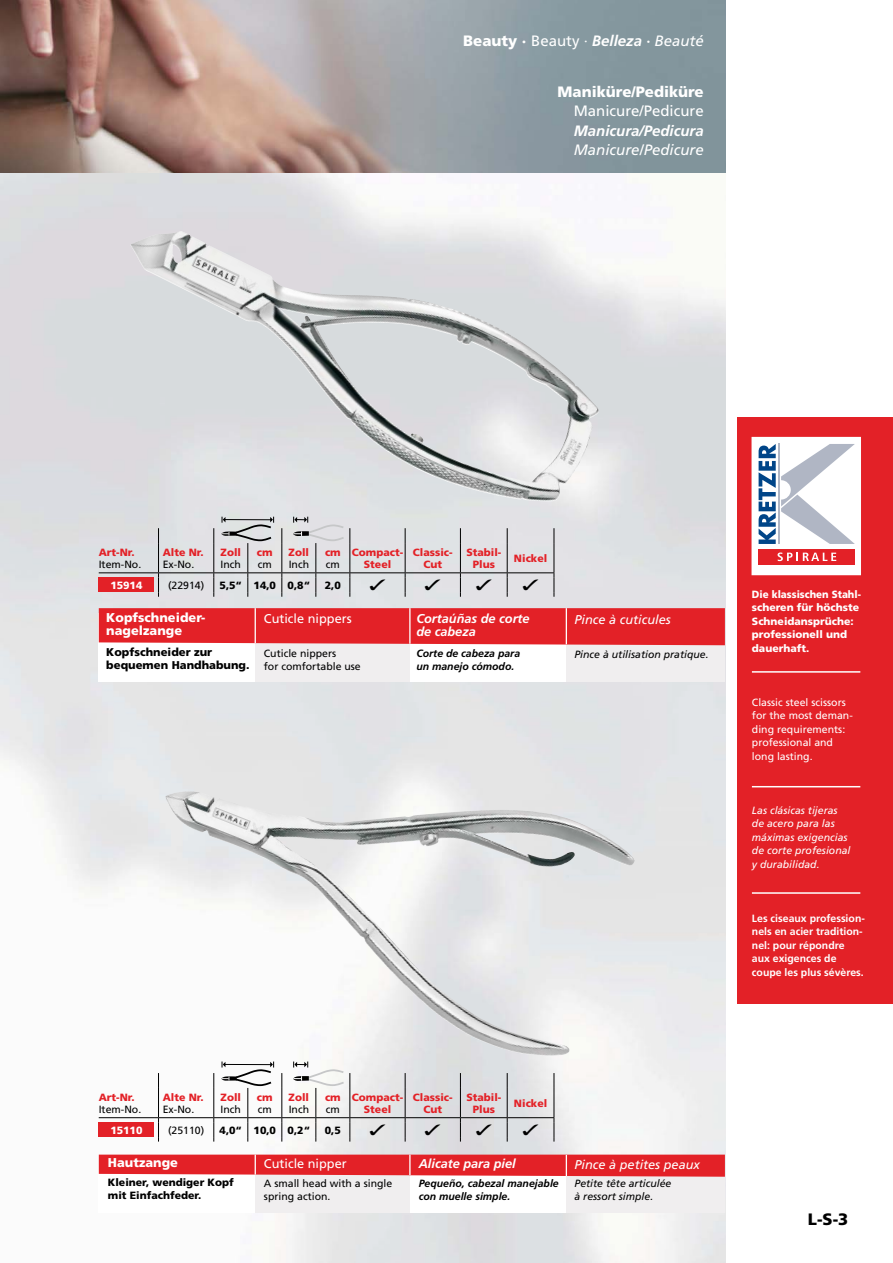
<style>
.page{position:relative;width:893px;height:1263px;background:#fff}
.page>*{position:absolute;margin:0;border:0;box-sizing:border-box;transform-origin:0 0}
.t1{font:900 16.5px "Frutiger";color:#000}
.t2{font:italic 700 15px "Frutiger";color:#fff}
.t3{font:900 15px "Frutiger";color:#fff}
.t4{font:15px "Frutiger";color:#fff}
.t5{font:italic 15px "Frutiger";color:#fff}
.t6{font:italic 700 12.75px/12.8px "Frutiger";color:#fff}
.t7{font:900 12.75px/12.8px "Frutiger";color:#fff}
.t8{font:italic 12.75px "Frutiger";color:#fff}
.t9{font:12.75px "Frutiger";color:#fff}
.t10{font:900 11.25px/12.8px "Frutiger";color:#000}
.t11{font:900 10.5px/12px "Frutiger";color:#e32127;text-align:center}
.t12{font:10.5px/12.8px "Frutiger";color:#000}
.t13{font:700 10.5px/13.5px "Frutiger";color:#fff}
.t14{font:900 10.5px/13.5px "Frutiger";color:#fff;scale:.93 1}
.t15{font:10.5px/13.5px "Frutiger";color:#fff}
.t16{font:italic 10.5px/13.5px "Frutiger";color:#fff}
.t17{font:italic 700 10.5px/12.8px "Frutiger";color:#000}
.t18{font:900 10.5px/12.8px "Frutiger";color:#000}
.t19{font:italic 10.5px/12.8px "Frutiger";color:#000}
.t20{font:900 10.5px "Frutiger";color:#fff}
.s1{font-weight:900;font-style:normal}
.s2{font-weight:400;font-style:normal}
.s3{font-weight:400}
</style>
<div class="page">
<img style="left:0;top:0;width:725px;height:1263px">
<div style="left:738px;top:417px;width:155px;height:586px;background:#e32127"></div>
<div style="left:752px;top:437px;width:108px;height:138px;background:#fff"></div>
<div style="left:759px;top:549px;width:96px;height:15px;background:#e32127"></div>
<svg style="left:777px;top:552px;width:59px;height:9px"></svg>
<svg style="left:759px;top:444px;width:96px;height:100px"></svg>
<hr style="left:778px;top:444px;width:1px;height:100px;background:#b0b6c4">
<div style="left:752px;top:437px;width:109px;height:138px;border:1px solid #fff"></div>
<hr style="left:752px;top:671px;width:108px;height:2px;background:#fff">
<hr style="left:752px;top:786px;width:108px;height:1px;background:#fff">
<hr style="left:752px;top:892px;width:108px;height:2px;background:#fff">
<img style="left:130px;top:231px;width:470px;height:271px">
<img style="left:165px;top:791px;width:470px;height:265px">
<div style="left:99px;top:614px;width:626px;height:68px;background:#fff"></div>
<div style="left:566px;top:614px;width:159px;height:68px;background:#f0eeef"></div>
<div style="left:255px;top:614px;width:155px;height:68px;background:#f0eeef"></div>
<svg style="left:99px;top:608px;width:626px;height:37px;background:#e3282e"></svg>
<hr style="left:566px;top:608px;width:1px;height:36px;background:#fff">
<hr style="left:409px;top:608px;width:2px;height:36px;background:#fff">
<hr style="left:255px;top:608px;width:1px;height:36px;background:#fff">
<div style="left:99px;top:1170px;width:626px;height:43px;background:#fff"></div>
<div style="left:567px;top:1170px;width:158px;height:43px;background:#f0eeef"></div>
<div style="left:255px;top:1170px;width:155px;height:43px;background:#f0eeef"></div>
<svg style="left:99px;top:1154px;width:626px;height:23px;background:#e5373d"></svg>
<div style="left:99px;top:1122px;width:55px;height:15px;background:#e32127"></div>
<hr style="left:99px;top:1117px;width:55px;height:1px;background:#000">
<hr style="left:159px;top:1117px;width:55px;height:1px;background:#000">
<hr style="left:214px;top:1117px;width:34px;height:1px;background:#000">
<hr style="left:248px;top:1117px;width:34px;height:1px;background:#000">
<hr style="left:282px;top:1117px;width:34px;height:1px;background:#000">
<hr style="left:350px;top:1117px;width:55px;height:1px;background:#000">
<hr style="left:405px;top:1117px;width:55px;height:1px;background:#000">
<hr style="left:460px;top:1117px;width:47px;height:1px;background:#000">
<hr style="left:507px;top:1117px;width:47px;height:1px;background:#000">
<svg style="left:154px;top:1073px;width:5px;height:68px"></svg>
<svg style="left:213px;top:1073px;width:1px;height:68px"></svg>
<svg style="left:281px;top:1073px;width:1px;height:68px"></svg>
<svg style="left:405px;top:1073px;width:1px;height:68px"></svg>
<svg style="left:507px;top:1073px;width:1px;height:68px"></svg>
<svg style="left:554px;top:1073px;width:1px;height:68px"></svg>
<svg style="left:221px;top:1061px;width:53px;height:80px"></svg>
<svg style="left:293px;top:1061px;width:57px;height:80px"></svg>
<div style="left:99px;top:577px;width:55px;height:15px;background:#e32127"></div>
<hr style="left:99px;top:572px;width:55px;height:1px;background:#000">
<hr style="left:159px;top:572px;width:55px;height:1px;background:#000">
<hr style="left:214px;top:572px;width:34px;height:1px;background:#000">
<hr style="left:248px;top:572px;width:34px;height:1px;background:#000">
<hr style="left:282px;top:572px;width:34px;height:1px;background:#000">
<hr style="left:350px;top:572px;width:55px;height:1px;background:#000">
<hr style="left:405px;top:572px;width:55px;height:1px;background:#000">
<hr style="left:460px;top:572px;width:47px;height:1px;background:#000">
<hr style="left:507px;top:572px;width:47px;height:1px;background:#000">
<svg style="left:154px;top:528px;width:5px;height:69px"></svg>
<svg style="left:213px;top:528px;width:1px;height:69px"></svg>
<svg style="left:281px;top:528px;width:1px;height:69px"></svg>
<svg style="left:405px;top:528px;width:1px;height:69px"></svg>
<svg style="left:507px;top:528px;width:1px;height:69px"></svg>
<svg style="left:554px;top:528px;width:1px;height:69px"></svg>
<svg style="left:221px;top:517px;width:53px;height:80px;background:#ced0d2"></svg>
<svg style="left:293px;top:517px;width:57px;height:80px;background:#d4d5d8"></svg>
<svg style="left:370px;top:1124px;width:15px;height:11px"></svg>
<div style="left:425px;top:1073px;width:66px;height:68px;background:#dcdcde"></div>
<svg style="left:523px;top:1124px;width:15px;height:11px"></svg>
<svg style="left:370px;top:580px;width:15px;height:11px"></svg>
<div style="left:425px;top:528px;width:66px;height:69px;background:#e2e1e5"></div>
<svg style="left:523px;top:580px;width:15px;height:11px"></svg>
<h2 class="t2" style="left:463px;top:32px;width:242px"><span class="s1">Beauty ·</span> <span class="s2">Beauty ·</span> Belleza · <span class="s3">Beauté</span></h2>
<h2 class="t3" style="left:558px;top:82px;width:148px">Maniküre/Pediküre</h2>
<h2 class="t4" style="left:574px;top:102px;width:132px">Manicure/Pedicure</h2>
<h2 class="t2" style="left:574px;top:122px;width:132px">Manicura/Pedicura</h2>
<h2 class="t5" style="left:574px;top:141px;width:132px">Manicure/Pedicure</h2>
<p class="t11" style="left:99px;top:546px;width:38px">Art-Nr.</p>
<p class="t12" style="left:99px;top:558px;width:44px">Item-No.</p>
<p class="t11" style="left:163px;top:546px;width:43px">Alte Nr.</p>
<p class="t12" style="left:163px;top:558px;width:33px">Ex-No.</p>
<p class="t11" style="left:221px;top:546px;width:22px">Zoll</p>
<p class="t12" style="left:221px;top:558px;width:22px">Inch</p>
<p class="t11" style="left:257px;top:546px;width:17px">cm</p>
<p class="t12" style="left:258px;top:558px;width:15px">cm</p>
<p class="t11" style="left:289px;top:546px;width:22px">Zoll</p>
<p class="t12" style="left:289px;top:558px;width:22px">Inch</p>
<p class="t11" style="left:325px;top:546px;width:17px">cm</p>
<p class="t12" style="left:326px;top:558px;width:15px">cm</p>
<p class="t11" style="left:352px;top:546px;width:53px">Compact-<br>Steel</p>
<p class="t11" style="left:413px;top:546px;width:41px">Classic-<br>Cut</p>
<p class="t11" style="left:466px;top:546px;width:37px">Stabil-<br>Plus</p>
<p class="t11" style="left:514px;top:552px;width:35px">Nickel</p>
<p class="t20" style="left:110px;top:579px;width:34px">15914</p>
<p class="t12" style="left:168px;top:579px;width:38px">(22914)</p>
<p class="t18" style="left:220px;top:579px;width:92px">5,5“ 14,0 0,8“</p>
<p class="t18" style="left:325px;top:579px;width:18px">2,0</p>
<p class="t7" style="left:106px;top:611px;width:101px">Kopfschneider&shy;nagelzange</p>
<p class="t10" style="left:106px;top:645px;width:145px">Kopfschneider zur bequemen Handhabung.</p>
<p class="t9" style="left:264px;top:611px;width:89px">Cuticle nippers</p>
<p class="t12" style="left:264px;top:647px;width:98px">Cuticle nippers<br>for comfortable use</p>
<p class="t6" style="left:416px;top:612px;width:115px">Cortaúñas de corte de cabeza</p>
<p class="t17" style="left:416px;top:647px;width:105px">Corte de cabeza para un manejo cómodo.</p>
<p class="t8" style="left:574px;top:612px;width:98px">Pince à cuticules</p>
<p class="t19" style="left:574px;top:648px;width:136px">Pince à utilisation pratique.</p>
<p class="t14" style="left:752px;top:587px;width:119px">Die klassischen Stahl&shy;scheren für höchste<br>Schneidansprüche: professionell und dauerhaft.</p>
<p class="t15" style="left:752px;top:695px;width:102px">Classic steel scissors for the most deman&shy;ding requirements: professional and long lasting.</p>
<p class="t16" style="left:752px;top:803px;width:100px">Las clásicas tijeras de acero para las máximas exigencias de corte profesional y durabilidad.</p>
<p class="t13" style="left:752px;top:911px;width:114px">Les ciseaux profession&shy;nels en acier tradition&shy;nel: pour répondre aux exigences de coupe les plus sévères.</p>
<p class="t11" style="left:99px;top:1091px;width:38px">Art-Nr.</p>
<p class="t12" style="left:99px;top:1102px;width:44px">Item-No.</p>
<p class="t11" style="left:163px;top:1091px;width:43px">Alte Nr.</p>
<p class="t12" style="left:163px;top:1102px;width:33px">Ex-No.</p>
<p class="t11" style="left:221px;top:1091px;width:22px">Zoll</p>
<p class="t12" style="left:221px;top:1102px;width:22px">Inch</p>
<p class="t11" style="left:257px;top:1091px;width:17px">cm</p>
<p class="t12" style="left:258px;top:1102px;width:15px">cm</p>
<p class="t11" style="left:289px;top:1091px;width:22px">Zoll</p>
<p class="t12" style="left:289px;top:1102px;width:22px">Inch</p>
<p class="t11" style="left:325px;top:1091px;width:17px">cm</p>
<p class="t12" style="left:326px;top:1102px;width:15px">cm</p>
<p class="t11" style="left:352px;top:1091px;width:53px">Compact-<br>Steel</p>
<p class="t11" style="left:413px;top:1091px;width:41px">Classic-<br>Cut</p>
<p class="t11" style="left:466px;top:1091px;width:37px">Stabil-<br>Plus</p>
<p class="t11" style="left:514px;top:1097px;width:35px">Nickel</p>
<p class="t20" style="left:110px;top:1124px;width:34px">15110</p>
<p class="t12" style="left:168px;top:1123px;width:38px">(25110)</p>
<p class="t18" style="left:220px;top:1123px;width:92px">4,0“ 10,0 0,2“</p>
<p class="t18" style="left:325px;top:1123px;width:18px">0,5</p>
<p class="t7" style="left:108px;top:1156px;width:72px">Hautzange</p>
<p class="t18" style="left:108px;top:1176px;width:127px">Kleiner, wendiger Kopf mit Einfachfeder.</p>
<p class="t9" style="left:264px;top:1156px;width:84px">Cuticle nipper</p>
<p class="t12" style="left:264px;top:1177px;width:130px">A small head with a single spring action.</p>
<p class="t6" style="left:419px;top:1157px;width:99px">Alicate para piel</p>
<p class="t17" style="left:419px;top:1177px;width:142px">Pequeño, cabezal manejable con muelle simple.</p>
<p class="t8" style="left:574px;top:1157px;width:127px">Pince à petites peaux</p>
<p class="t19" style="left:574px;top:1177px;width:98px">Petite tête articulée à ressort simple.</p>
<h1 class="t1" style="left:808px;top:1209px;width:42px">L-S-3</h1>
</div>
